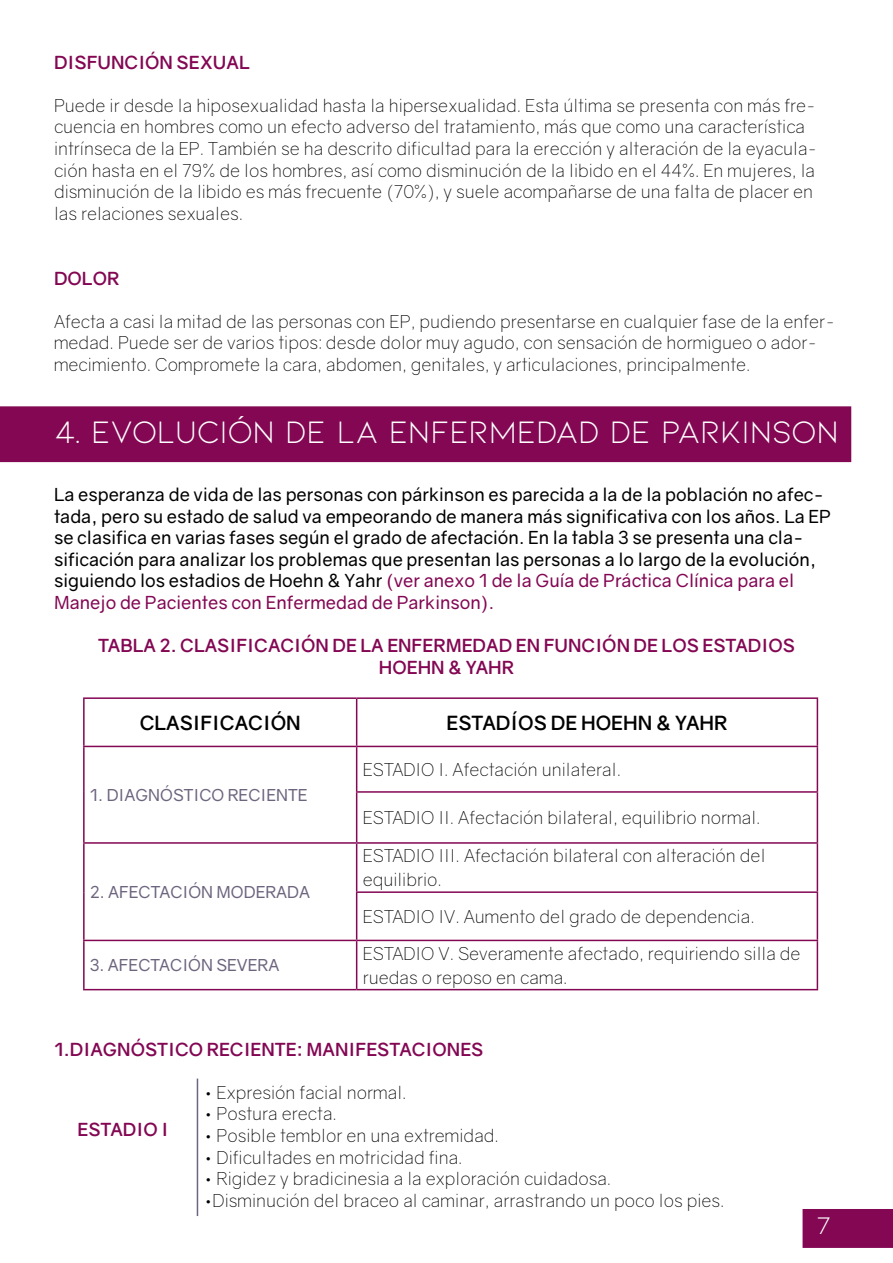
<style>
.page{position:relative;width:893px;height:1263px;background:#fff}
.page>*{position:absolute;margin:0;border:0;box-sizing:border-box;transform-origin:0 0}
.t1{font:33px "Kiona";letter-spacing:-.01em;color:#fff}
.t2{font:25.5px "Kiona";color:#fff}
.t3{font:700 19.5px "Gravity";color:#000}
.t4{font:300 18px/21.6px "Gravity";color:#000}
.t5{font:18px/21.6px "Gravity";color:#000}
.t6{font:700 18px/21.6px "Gravity";color:#830753;text-align:center}
.t7{font:16.5px "Gravity";color:#6d647e}
.s1{color:#830753}
</style>
<div class="page">
<div style="left:802px;top:1209px;width:91px;height:39px;background:#830753"></div>
<hr style="left:83px;top:697px;width:274px;height:2px;background:#830753">
<hr style="left:83px;top:699px;width:2px;height:47px;background:#830753">
<hr style="left:357px;top:697px;width:461px;height:2px;background:#830753">
<hr style="left:356px;top:699px;width:1px;height:47px;background:#830753">
<hr style="left:817px;top:699px;width:1px;height:47px;background:#830753">
<hr style="left:83px;top:746px;width:274px;height:1px;background:#830753">
<hr style="left:83px;top:747px;width:2px;height:45px;background:#830753">
<hr style="left:357px;top:746px;width:461px;height:1px;background:#830753">
<hr style="left:356px;top:747px;width:1px;height:44px;background:#830753">
<hr style="left:817px;top:747px;width:1px;height:44px;background:#830753">
<hr style="left:83px;top:792px;width:2px;height:50px;background:#830753">
<hr style="left:356px;top:791px;width:462px;height:2px;background:#830753">
<hr style="left:356px;top:793px;width:1px;height:49px;background:#830753">
<hr style="left:817px;top:793px;width:1px;height:49px;background:#830753">
<hr style="left:83px;top:842px;width:274px;height:2px;background:#830753">
<hr style="left:83px;top:844px;width:2px;height:48px;background:#830753">
<hr style="left:357px;top:842px;width:461px;height:2px;background:#830753">
<hr style="left:356px;top:844px;width:1px;height:47px;background:#830753">
<hr style="left:817px;top:844px;width:1px;height:47px;background:#830753">
<hr style="left:83px;top:892px;width:2px;height:48px;background:#830753">
<hr style="left:356px;top:891px;width:462px;height:2px;background:#830753">
<hr style="left:356px;top:893px;width:1px;height:47px;background:#830753">
<hr style="left:817px;top:893px;width:1px;height:47px;background:#830753">
<hr style="left:83px;top:940px;width:274px;height:1px;background:#830753">
<hr style="left:83px;top:941px;width:2px;height:48px;background:#830753">
<hr style="left:357px;top:940px;width:461px;height:1px;background:#830753">
<hr style="left:356px;top:941px;width:1px;height:48px;background:#830753">
<hr style="left:817px;top:941px;width:1px;height:48px;background:#830753">
<hr style="left:83px;top:989px;width:274px;height:1px;background:#830753">
<hr style="left:357px;top:989px;width:461px;height:1px;background:#830753">
<hr style="left:197px;top:1078px;width:1px;height:138px;background:#6d647e">
<div style="left:1px;top:407px;width:849px;height:54px;background:#830753"></div>
<div style="left:0;top:406px;width:851px;height:56px;border:2px solid #830753"></div>
<h4 class="t6" style="left:54px;top:51px;width:197px">DISFUNCIÓN SEXUAL</h4>
<p class="t4" style="left:54px;top:95px;width:765px">Puede ir desde la hiposexualidad hasta la hipersexualidad. Esta última se presenta con más fre&shy;cuencia en hombres como un efecto adverso del tratamiento, más que como una característica intrínseca de la EP. También se ha descrito dificultad para la erección y alteración de la eyacula&shy;ción hasta en el 79% de los hombres, así como disminución de la libido en el 44%. En mujeres, la disminución de la libido es más frecuente (70%), y suele acompañarse de una falta de placer en las relaciones sexuales.</p>
<h4 class="t6" style="left:54px;top:267px;width:67px">DOLOR</h4>
<p class="t4" style="left:54px;top:311px;width:782px">Afecta a casi la mitad de las personas con EP, pudiendo presentarse en cualquier fase de la enfer&shy;medad. Puede ser de varios tipos: desde dolor muy agudo, con sensación de hormigueo o ador&shy;mecimiento. Compromete la cara, abdomen, genitales, y articulaciones, principalmente.</p>
<p class="t1" style="left:54px;top:413px;width:786px">4. EVOLUCIÓN DE LA ENFERMEDAD DE PARKINSON</p>
<p class="t5" style="left:54px;top:484px;width:778px">La esperanza de vida de las personas con párkinson es parecida a la de la población no afec&shy;tada, pero su estado de salud va empeorando de manera más significativa con los años. La EP se clasifica en varias fases según el grado de afectación. En la tabla 3 se presenta una cla&shy;sificación para analizar los problemas que presentan las personas a lo largo de la evolución, siguiendo los estadios de Hoehn &amp; Yahr <span class="s1">(ver anexo 1 de la Guía de Práctica Clínica para el Manejo de Pacientes con Enfermedad de Parkinson).</span></p>
<p class="t6" style="left:98px;top:635px;width:698px">TABLA 2. CLASIFICACIÓN DE LA ENFERMEDAD EN FUNCIÓN DE LOS ESTADIOS<br>HOEHN &amp; YAHR</p>
<p class="t3" style="left:140px;top:710px;width:163px">CLASIFICACIÓN</p>
<p class="t3" style="left:447px;top:710px;width:282px">ESTADÍOS DE HOEHN &amp; YAHR</p>
<p class="t7" style="left:90px;top:785px;width:219px">1. DIAGNÓSTICO RECIENTE</p>
<p class="t7" style="left:90px;top:882px;width:222px">2. AFECTACIÓN MODERADA</p>
<p class="t4" style="left:363px;top:758px;width:260px">ESTADIO I. Afectación unilateral.</p>
<p class="t4" style="left:363px;top:807px;width:399px">ESTADIO II. Afectación bilateral, equilibrio normal.</p>
<p class="t4" style="left:363px;top:844px;width:404px;line-height:24px">ESTADIO III. Afectación bilateral con alteración del equilibrio.</p>
<p class="t4" style="left:363px;top:906px;width:394px">ESTADIO IV. Aumento del grado de dependencia.</p>
<p class="t7" style="left:90px;top:955px;width:191px">3. AFECTACIÓN SEVERA</p>
<p class="t4" style="left:363px;top:941px;width:439px;line-height:24px">ESTADIO V. Severamente afectado, requiriendo silla de ruedas o reposo en cama.</p>
<h4 class="t6" style="left:54px;top:1038px;width:431px">1.DIAGNÓSTICO RECIENTE: MANIFESTACIONES</h4>
<p class="t4" style="left:204px;top:1081px;width:204px">• Expresión facial normal.</p>
<p class="t4" style="left:204px;top:1103px;width:134px">• Postura erecta.</p>
<h4 class="t6" style="left:77px;top:1118px;width:92px">ESTADIO I</h4>
<p class="t4" style="left:204px;top:1125px;width:296px">• Posible temblor en una extremidad.</p>
<p class="t4" style="left:204px;top:1146px;width:260px">• Dificultades en motricidad fina.</p>
<p class="t4" style="left:204px;top:1168px;width:409px">• Rigidez y bradicinesia a la exploración cuidadosa.</p>
<p class="t4" style="left:204px;top:1189px;width:522px">•Disminución del braceo al caminar, arrastrando un poco los pies.</p>
<h2 class="t2" style="left:816px;top:1211px;width:16px">7</h2>
</div>
